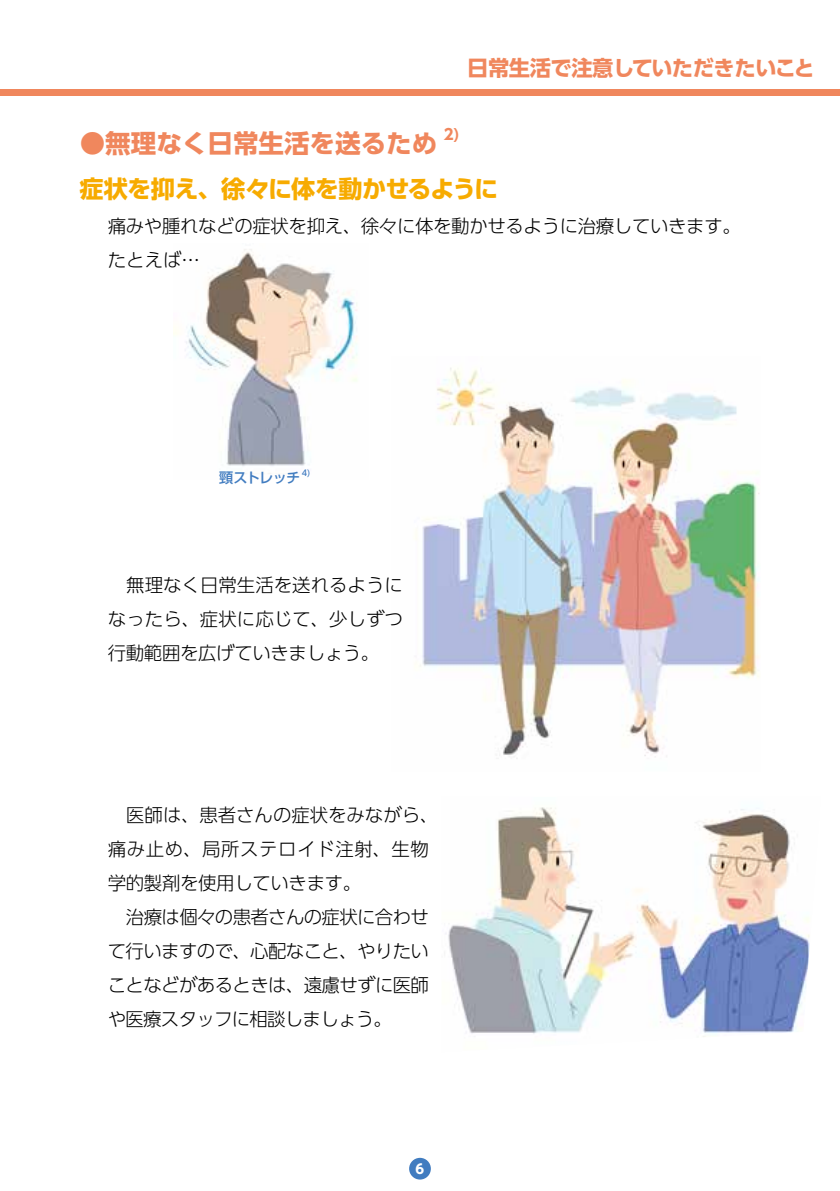
<style>
.page{position:relative;width:840px;height:1191px;background:#fff}
.page>*{position:absolute;margin:0;border:0;box-sizing:border-box;transform-origin:0 0}
.t1{font:700 25.6px "UD Shin Go Pr 6 N";color:#f0875d}
.t2{font:700 24px "UD Shin Go Pr 6 N";letter-spacing:-.035em;color:#f7ab00}
.t3{font:700 21.2px "UD Shin Go Pr 6 N";letter-spacing:-.02em;color:#f0875d}
.t4{font:300 18.4px/34px "UD Shin Go Pr 6 N";letter-spacing:-.02em;color:#000}
.t5{font:700 14.8px "UD Shin Go Pr 6 N";color:#f0875d}
.t6{font:500 14.2px "UD Shin Go Pr 6 N";letter-spacing:-.055em;color:#417cc0}
.t7{font:700 13.2px "UD Shin Go Pr 6 N";color:#fff}
.t8{font:500 8.2px "UD Shin Go Pr 6 N";color:#417cc0}
</style>
<div class="page">
<div style="left:409px;top:1157px;width:21px;height:22px;background:#417cc0;border-radius:50%"></div>
<img style="left:416px;top:368px;width:344px;height:391px">
<img style="left:174px;top:249px;width:183px;height:225px">
<img style="left:445px;top:807px;width:365px;height:230px">
<div style="left:0;top:89px;width:839px;height:7px;background:#f0875d"></div>
<p class="t3" style="left:467px;top:50px;width:349px">日常生活で注意していただきたいこと</p>
<h1 class="t1" style="left:80px;top:122px;width:359px">●無理なく日常生活を送るため</h1>
<p class="t5" style="left:443px;top:123px;width:17px">2)</p>
<h2 class="t2" style="left:79px;top:170px;width:420px">症状を抑え、徐々に体を動かせるように</h2>
<p class="t4" style="left:108px;top:208px;width:634px">痛みや腫れなどの症状を抑え、徐々に体を動かせるように治療していきます。たとえば…</p>
<p class="t6" style="left:219px;top:466px;width:83px">頸ストレッチ</p>
<p class="t8" style="left:302px;top:466px;width:10px">4)</p>
<p class="t4" style="left:108px;top:567px;width:296px;text-align:justify">　無理なく日常生活を送れるようになったら、症状に応じて、少しずつ行動範囲を広げていきましょう。</p>
<p class="t4" style="left:108px;top:797px;width:332px">　医師は、患者さんの症状をみながら、痛み止め、局所ステロイド注射、生物学的製剤を使用していきます。<br>　治療は個々の患者さんの症状に合わせて行いますので、心配なこと、やりたいことなどがあるときは、遠慮せずに医師や医療スタッフに相談しましょう。</p>
<p class="t7" style="left:415px;top:1157px;width:10px">6</p>
</div>
